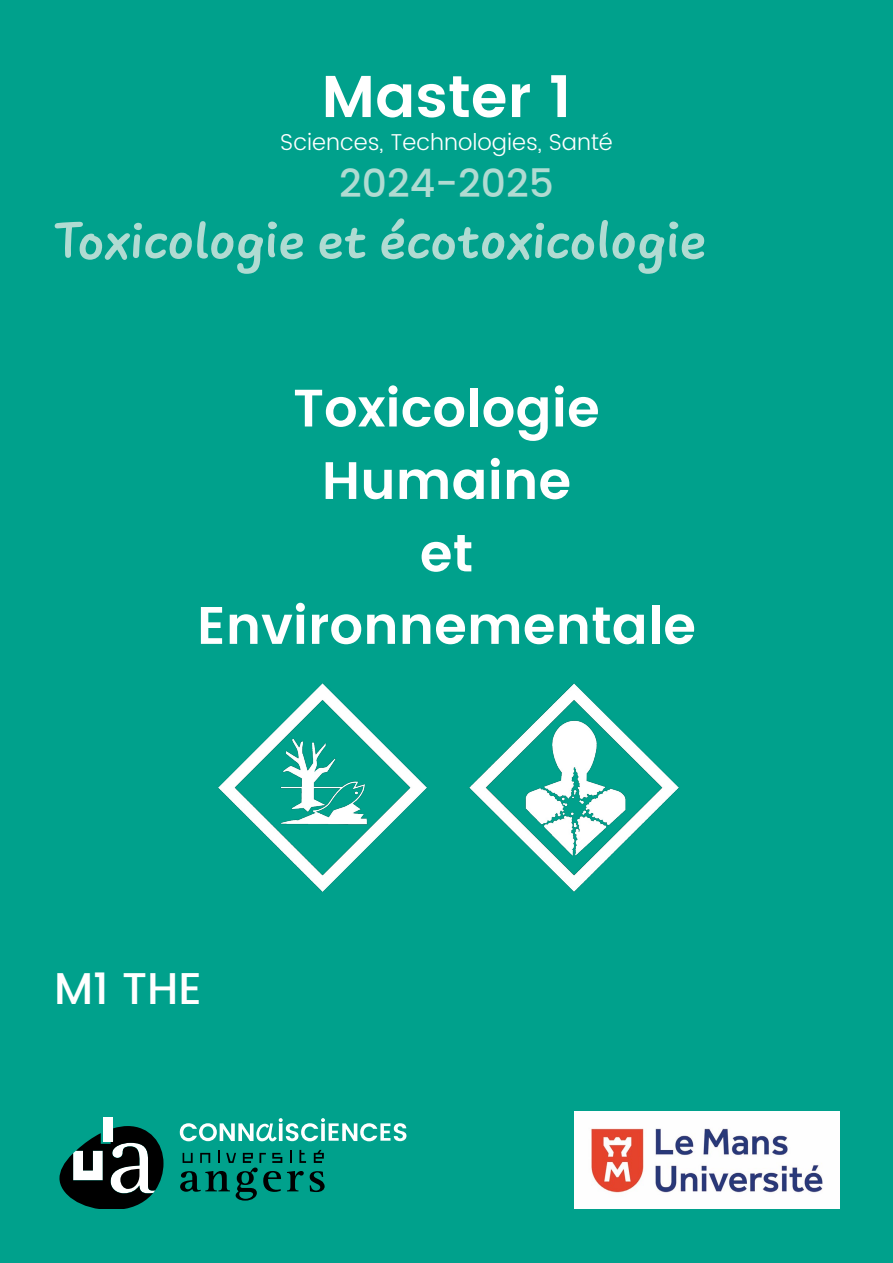
<style>
.page{position:relative;width:893px;height:1263px;background:#00a18c}
.page>*{position:absolute;margin:0;border:0;box-sizing:border-box;transform-origin:0 0}
.t1{font:600 58.95px "UA Poppins Texte";color:#fff}
.t2{font:700 57px "Uberhand Text Pro";color:#b0dbd2}
.t3{font:600 52.65px/72.4px "UA Poppins Texte";color:#fff;text-align:center}
.t4{font:500 44.4px "UA Poppins Texte";color:#fff}
.t5{font:500 39.3px "UA Poppins Texte";color:#b0dbd2}
.t6{font:300 22.95px "UA Poppins Texte";color:#fff}
</style>
<div class="page">
<svg style="left:180px;top:1118px;width:226px;height:23px"></svg>
<svg style="left:59px;top:1126px;width:104px;height:83px"></svg>
<div style="left:103px;top:1117px;width:10px;height:24px;background:#fff"></div>
<svg style="left:180px;top:1150px;width:145px;height:50px"></svg>
<img style="left:218px;top:684px;width:209px;height:207px">
<img style="left:469px;top:684px;width:210px;height:207px">
<img style="left:575px;top:1112px;width:264px;height:97px">
<p class="t1" style="left:321px;top:52px;width:252px">Master 1</p>
<p class="t6" style="left:280px;top:125px;width:334px">Sciences, Technologies, Santé</p>
<p class="t5" style="left:339px;top:154px;width:216px">2024-2025</p>
<p class="t2" style="left:54px;top:199px;width:655px">Toxicologie et écotoxicologie</p>
<p class="t3" style="left:197px;top:369px;width:501px">Toxicologie<br>Humaine<br>et<br>Environnementale</p>
<p class="t4" style="left:54px;top:955px;width:149px">M1 THE</p>
</div>
